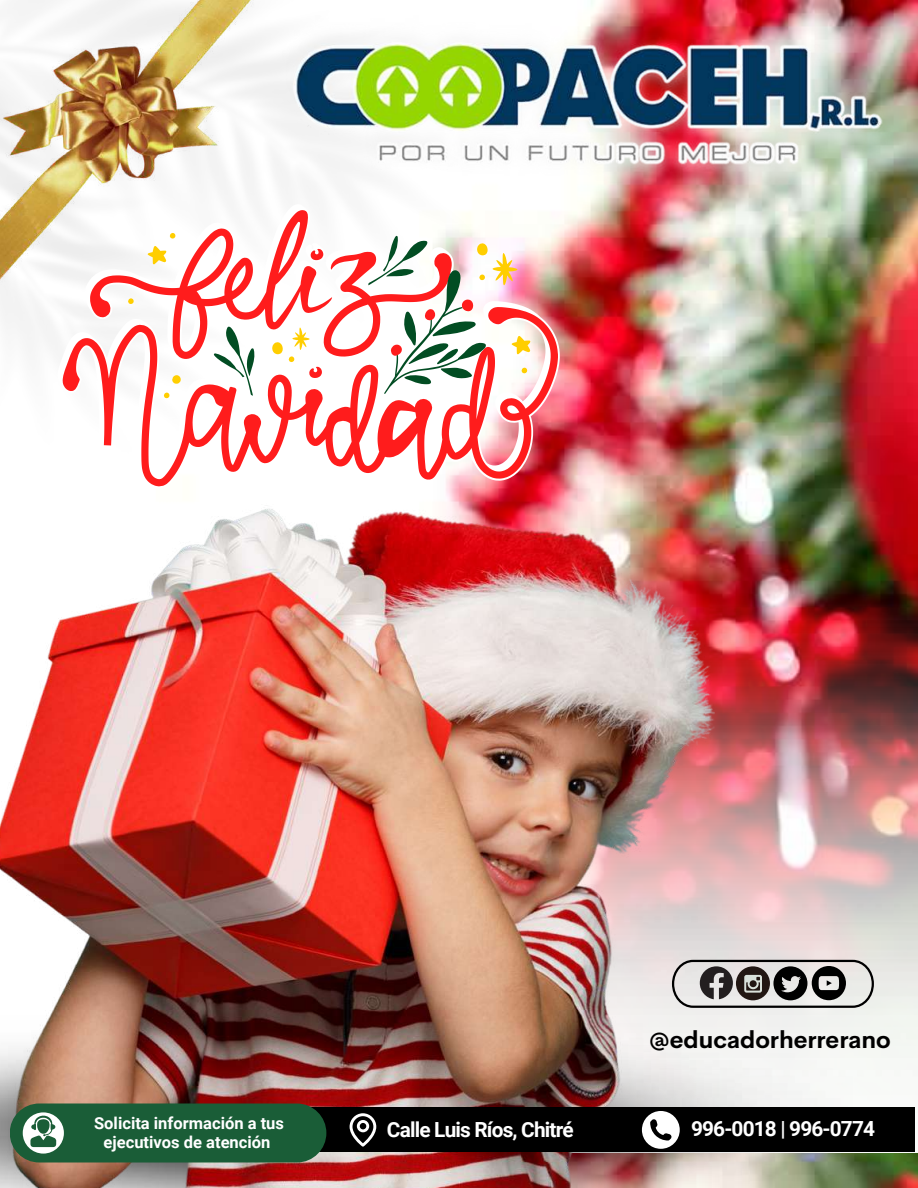
<style>
.page{position:relative;width:918px;height:1188px;background:#fff}
.page>*{position:absolute;margin:0;border:0;box-sizing:border-box;transform-origin:0 0}
.t1{font:700 23.7px "Cerebri Sans";color:#000}
.t2{font:700 20.85px "Roboto";letter-spacing:-.04em;color:#fff}
.t3{font:700 16.5px/18.6px "Roboto";color:#fff;text-align:center}
</style>
<div class="page">
<img style="left:446px;top:0;width:472px;height:1188px">
<img style="left:715px;top:597px;width:203px;height:555px">
<img style="left:715px;top:1008px;width:137px;height:180px">
<img style="left:0;top:0;width:508px;height:350px">
<img style="left:0;top:0;width:253px;height:300px">
<img style="left:0;top:503px;width:715px;height:685px">
<div style="left:298px;top:1108px;width:616px;height:44px;background:#000"></div>
<div style="left:10px;top:1103px;width:316px;height:60px;background:#1a5d37;border-radius:30px"></div>
<svg style="left:23px;top:1112px;width:41px;height:42px"></svg>
<svg style="left:350px;top:1113px;width:26px;height:34px"></svg>
<svg style="left:642px;top:1111px;width:38px;height:38px"></svg>
<img style="left:280px;top:15px;width:614px;height:174px">
<svg style="left:57px;top:301px;width:503px;height:187px"></svg>
<svg style="left:63px;top:307px;width:495px;height:180px"></svg>
<svg style="left:85px;top:204px;width:445px;height:194px"></svg>
<svg style="left:672px;top:960px;width:202px;height:48px;background:#949391"></svg>
<h1 class="t1" style="left:649px;top:1024px;width:243px">@educadorherrerano</h1>
<p class="t3" style="left:94px;top:1114px;width:191px">Solicita información a tus ejecutivos de atención</p>
<p class="t2" style="left:387px;top:1118px;width:188px">Calle Luis Ríos, Chitré</p>
<p class="t2" style="left:691px;top:1117px;width:186px">996-0018 | 996-0774</p>
</div>
